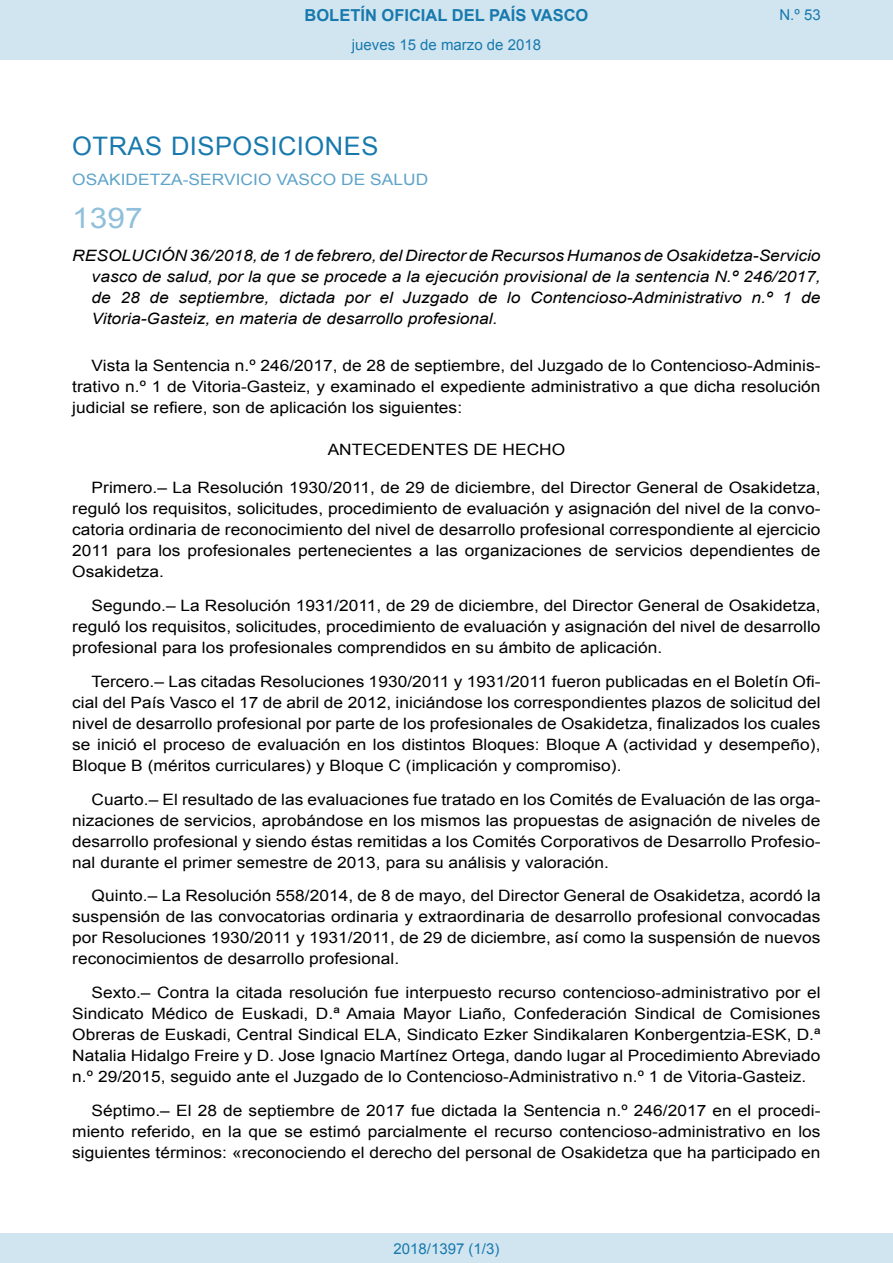
<style>
.page{position:relative;width:893px;height:1263px;background:#fff}
.page>*{position:absolute;margin:0;border:0;box-sizing:border-box;transform-origin:0 0}
.BOPVOrden{font:28.5px "Arial";color:#90c0db;scale:1.11 1}
.BOPVSeccion{font:25.5px "Arial";letter-spacing:.02em;color:#1879ad}
.t1{font:700 16.5px "Arial";color:#1879ad}
.BOPVDetalle{font:15.6px/21px "Arial";color:#000;text-align:justify;scale:1.11 1}
.BOPVTitulo{font:italic 15.6px/21px "Arial";color:#000;text-align:justify;scale:1.11 1}
.BOPVOrganismo{font:15.6px "Arial";letter-spacing:.005em;color:#5ea4ca;scale:1.11 1}
.BOPVClave{font:15.6px "Arial";color:#000;scale:1.11 1}
.Paginacion_Centro{font:15px "Arial";color:#1879ad}
</style>
<div class="page">
<div style="left:0;top:0;width:893px;height:60px;background:#d0e5f0"></div>
<div style="left:0;top:1233px;width:893px;height:30px;background:#d0e5f0"></div>
<p class="t1" style="left:305px;top:4px;width:285px">BOLETÍN OFICIAL DEL PAÍS VASCO</p>
<p class="Paginacion_Centro" style="left:352px;top:35px;width:191px">jueves 15 de marzo de 2018</p>
<p class="Paginacion_Centro" style="left:779px;top:5px;width:43px">N.º 53</p>
<p class="BOPVSeccion" style="left:72px;top:129px;width:308px">OTRAS DISPOSICIONES</p>
<p class="BOPVOrganismo" style="left:72px;top:169px;width:322px">OSAKIDETZA-SERVICIO VASCO DE SALUD</p>
<p class="BOPVOrden" style="left:72px;top:199px;width:65px">1397</p>
<p class="BOPVTitulo" style="left:92px;top:246px;width:658px;text-indent:-19px">RESOLUCIÓN 36/2018, de 1 de febrero, del Director de Recursos Humanos de Osakidetza-Servicio vasco de salud, por la que se procede a la ejecución provisional de la sentencia N.º 246/2017, de 28 de septiembre, dictada por el Juzgado de lo Contencioso-Administrativo n.º 1 de Vitoria-Gasteiz, en materia de desarrollo profesional.</p>
<p class="BOPVDetalle" style="left:72px;top:355px;width:676px;text-indent:19px">Vista la Sentencia n.º 246/2017, de 28 de septiembre, del Juzgado de lo Contencioso-Adminis&shy;trativo n.º 1 de Vitoria-Gasteiz, y examinado el expediente administrativo a que dicha resolución judicial se refiere, son de aplicación los siguientes:</p>
<p class="BOPVClave" style="left:328px;top:440px;width:215px">ANTECEDENTES DE HECHO</p>
<p class="BOPVDetalle" style="left:72px;top:477px;width:676px;text-indent:19px">Primero.– La Resolución 1930/2011, de 29 de diciembre, del Director General de Osakidetza, reguló los requisitos, solicitudes, procedimiento de evaluación y asignación del nivel de la convo&shy;catoria ordinaria de reconocimiento del nivel de desarrollo profesional correspondiente al ejercicio 2011 para los profesionales pertenecientes a las organizaciones de servicios dependientes de Osakidetza.</p>
<p class="BOPVDetalle" style="left:72px;top:595px;width:676px;text-indent:19px">Segundo.– La Resolución 1931/2011, de 29 de diciembre, del Director General de Osakidetza, reguló los requisitos, solicitudes, procedimiento de evaluación y asignación del nivel de desarrollo profesional para los profesionales comprendidos en su ámbito de aplicación.</p>
<p class="BOPVDetalle" style="left:72px;top:671px;width:676px;text-indent:19px">Tercero.– Las citadas Resoluciones 1930/2011 y 1931/2011 fueron publicadas en el Boletín Ofi&shy;cial del País Vasco el 17 de abril de 2012, iniciándose los correspondientes plazos de solicitud del nivel de desarrollo profesional por parte de los profesionales de Osakidetza, finalizados los cuales se inició el proceso de evaluación en los distintos Bloques: Bloque A (actividad y desempeño), Bloque B (méritos curriculares) y Bloque C (implicación y compromiso).</p>
<p class="BOPVDetalle" style="left:72px;top:789px;width:676px;text-indent:19px">Cuarto.– El resultado de las evaluaciones fue tratado en los Comités de Evaluación de las orga&shy;nizaciones de servicios, aprobándose en los mismos las propuestas de asignación de niveles de desarrollo profesional y siendo éstas remitidas a los Comités Corporativos de Desarrollo Profesio&shy;nal durante el primer semestre de 2013, para su análisis y valoración.</p>
<p class="BOPVDetalle" style="left:72px;top:885px;width:676px;text-indent:19px">Quinto.– La Resolución 558/2014, de 8 de mayo, del Director General de Osakidetza, acordó la suspensión de las convocatorias ordinaria y extraordinaria de desarrollo profesional convocadas por Resoluciones 1930/2011 y 1931/2011, de 29 de diciembre, así como la suspensión de nuevos reconocimientos de desarrollo profesional.</p>
<p class="BOPVDetalle" style="left:72px;top:982px;width:676px;text-indent:19px">Sexto.– Contra la citada resolución fue interpuesto recurso contencioso-administrativo por el Sindicato Médico de Euskadi, D.ª Amaia Mayor Liaño, Confederación Sindical de Comisiones Obreras de Euskadi, Central Sindical ELA, Sindicato Ezker Sindikalaren Konbergentzia-ESK, D.ª Natalia Hidalgo Freire y D. Jose Ignacio Martínez Ortega, dando lugar al Procedimiento Abreviado n.º 29/2015, seguido ante el Juzgado de lo Contencioso-Administrativo n.º 1 de Vitoria-Gasteiz.</p>
<p class="BOPVDetalle" style="left:72px;top:1100px;width:676px;text-indent:19px">Séptimo.– El 28 de septiembre de 2017 fue dictada la Sentencia n.º 246/2017 en el procedi&shy;miento referido, en la que se estimó parcialmente el recurso contencioso-administrativo en los siguientes términos: «reconociendo el derecho del personal de Osakidetza que ha participado en</p>
<p class="Paginacion_Centro" style="left:393px;top:1238px;width:107px">2018/1397 (1/3)</p>
</div>
